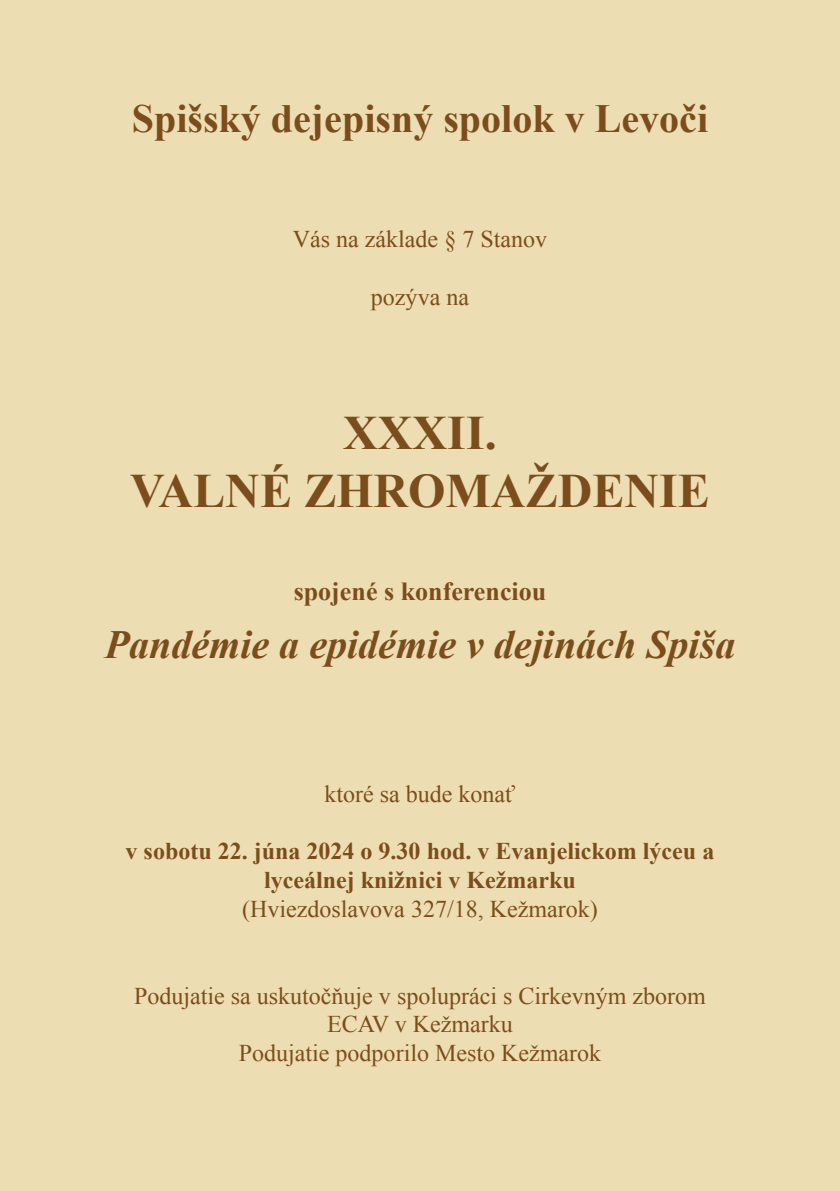
<style>
.page{position:relative;width:840px;height:1191px;background:#fff}
.page>*{position:absolute;margin:0;border:0;box-sizing:border-box;transform-origin:0 0}
.t1{font:700 48px "Times New Roman";color:#7c4d1c}
.t2{font:italic 700 40px "Times New Roman";color:#7c4d1c}
.t3{font:700 40px "Times New Roman";color:#7c4d1c}
.t4{font:700 26px "Times New Roman";color:#7c4d1c}
.t5{font:24px/28.8px "Times New Roman";color:#7c4d1c;text-align:center}
.t6{font:700 24px/28.8px "Times New Roman";color:#7c4d1c;text-align:center}
</style>
<div class="page">
<div style="left:0;top:0;width:839px;height:1191px;background:#edddb2"></div>
<p class="t3" style="left:132px;top:91px;width:577px">Spišský dejepisný spolok v Levoči</p>
<p class="t5" style="left:293px;top:224px;width:255px">Vás na základe § 7 Stanov</p>
<p class="t5" style="left:371px;top:282px;width:99px">pozýva na</p>
<p class="t1" style="left:343px;top:400px;width:155px">XXXII.</p>
<p class="t1" style="left:130px;top:457px;width:581px">VALNÉ ZHROMAŽDENIE</p>
<p class="t4" style="left:293px;top:573px;width:254px">spojené s konferenciou</p>
<p class="t2" style="left:105px;top:616px;width:631px">Pandémie a epidémie v dejinách Spiša</p>
<p class="t5" style="left:324px;top:779px;width:192px">ktoré sa bude konať</p>
<p class="t6" style="left:125px;top:836px;width:590px">v sobotu 22. júna 2024 o 9.30 hod. v Evanjelickom lýceu a lyceálnej knižnici v Kežmarku</p>
<p class="t5" style="left:242px;top:894px;width:357px">(Hviezdoslavova 327/18, Kežmarok)</p>
<p class="t5" style="left:134px;top:980px;width:573px">Podujatie sa uskutočňuje v spolupráci s Cirkevným zborom<br>ECAV v Kežmarku</p>
<p class="t5" style="left:239px;top:1038px;width:363px">Podujatie podporilo Mesto Kežmarok</p>
</div>
